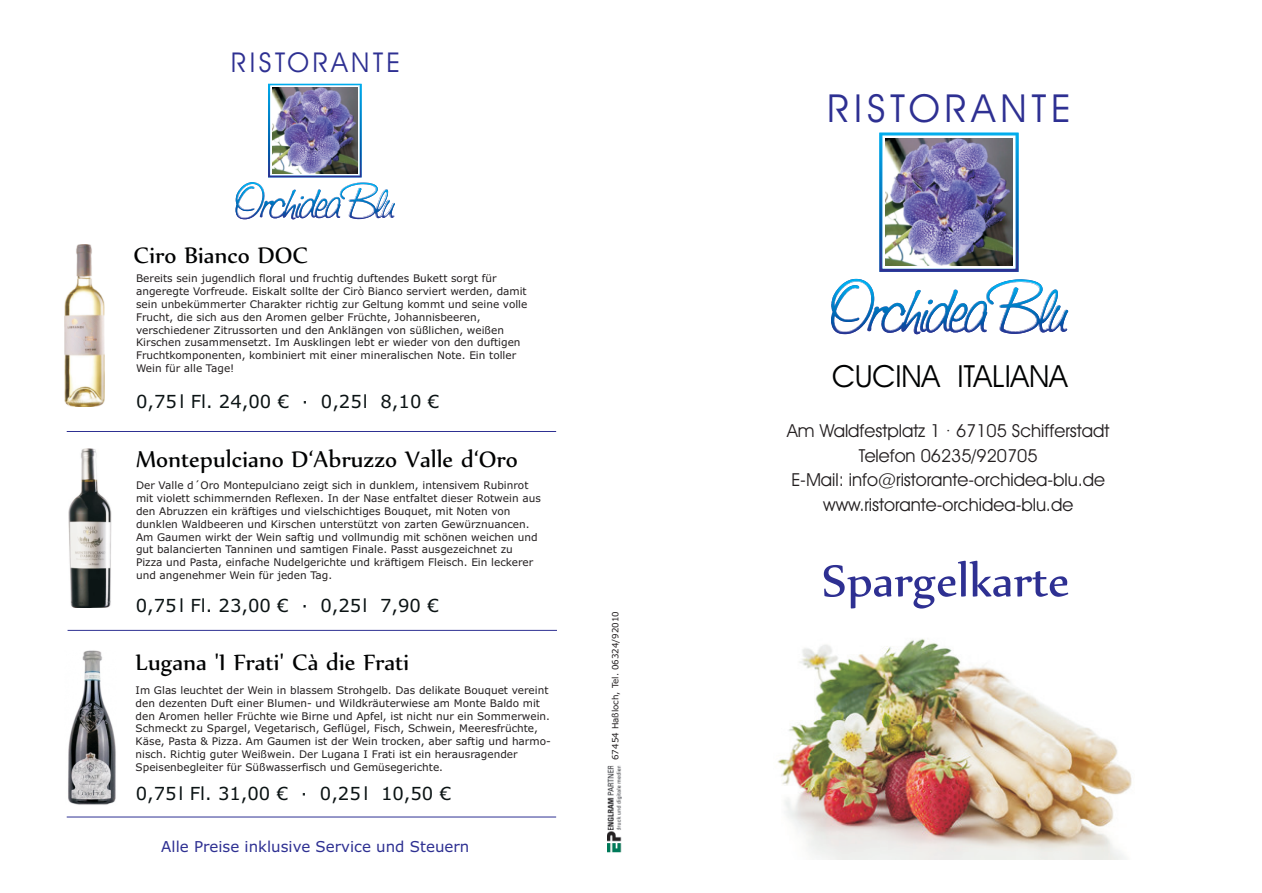
<style>
.page{position:relative;width:1262px;height:893px;background:#fff}
.page>*{position:absolute;margin:0;border:0;box-sizing:border-box;transform-origin:0 0}
.t1{font:54px "Nyala";color:#2e3092}
.t2{font:38.85px "Avant Garde IT Cby BT";letter-spacing:.125em;color:#2e3092}
.t3{font:30.6px "Avant Garde IT Cby BT";color:#010202}
.t4{font:27.45px "Avant Garde IT Cby BT";letter-spacing:.125em;color:#2e3092}
.t5{font:27px "Nyala";color:#010202}
.t6{font:18px/24.8px "Avant Garde IT Cby BT";color:#231f20;text-align:center}
.t7{font:18px "Verdana";color:#0b1314}
.t8{font:15px "Verdana";color:#2e3092}
.t9{font:10.5px/12.8px "Verdana";color:#231f20}
.t10{font:8.7px "Verdana";color:#231f20}
</style>
<div class="page">
<img style="left:879px;top:133px;width:139px;height:139px">
<svg style="left:831px;top:279px;width:121px;height:55px"></svg>
<img style="left:952px;top:279px;width:116px;height:55px">
<img style="left:235px;top:84px;width:127px;height:135px">
<img style="left:317px;top:182px;width:78px;height:37px">
<hr style="left:67px;top:816px;width:489px;height:1px;background:#2e3092">
<hr style="left:68px;top:630px;width:489px;height:1px;background:#2e3092">
<hr style="left:67px;top:431px;width:489px;height:1px;background:#2e3092">
<img style="left:68px;top:448px;width:43px;height:159px">
<img style="left:777px;top:639px;width:355px;height:220px">
<img style="left:68px;top:650px;width:48px;height:155px">
<img style="left:607px;top:765px;width:15px;height:87px">
<img style="left:64px;top:245px;width:41px;height:162px">
<h3 class="t4" style="left:231px;top:51px;width:171px">RISTORANTE</h3>
<h3 class="t5" style="left:134px;top:243px;width:176px">Ciro Bianco DOC</h3>
<p class="t9" style="left:136px;top:273px;width:393px">Bereits sein jugendlich floral und fruchtig duftendes Bukett sorgt für angeregte Vorfreude. Eiskalt sollte der Cirò Bianco serviert werden, damit sein unbekümmerter Charakter richtig zur Geltung kommt und seine volle Frucht, die sich aus den Aromen gelber Früchte, Johannisbeeren, verschiedener Zitrussorten und den Anklängen von süßlichen, weißen Kirschen zusammensetzt. Im Ausklingen lebt er wieder von den duftigen Fruchtkomponenten, kombiniert mit einer mineralischen Note. Ein toller Wein für alle Tage!</p>
<h3 class="t7" style="left:136px;top:394px;width:305px">0,75 l Fl. 24,00 € · 0,25 l 8,10 €</h3>
<h3 class="t5" style="left:136px;top:446px;width:383px">Montepulciano D‘Abruzzo Valle d‘Oro</h3>
<p class="t9" style="left:136px;top:480px;width:406px">Der Valle d´Oro Montepulciano zeigt sich in dunklem, intensivem Rubinrot mit violett schimmernden Reflexen. In der Nase entfaltet dieser Rotwein aus den Abruzzen ein kräftiges und vielschichtiges Bouquet, mit Noten von dunklen Waldbeeren und Kirschen unterstützt von zarten Gewürznuancen.<br>Am Gaumen wirkt der Wein saftig und vollmundig mit schönen weichen und gut balancierten Tanninen und samtigen Finale. Passt ausgezeichnet zu Pizza und Pasta, einfache Nudelgerichte und kräftigem Fleisch. Ein leckerer und angenehmer Wein für jeden Tag.</p>
<h3 class="t7" style="left:136px;top:597px;width:305px">0,75 l Fl. 23,00 € · 0,25 l 7,90 €</h3>
<h3 class="t5" style="left:136px;top:650px;width:275px">Lugana 'I Frati' Cà die Frati</h3>
<p class="t9" style="left:136px;top:684px;width:417px">Im Glas leuchtet der Wein in blassem Strohgelb. Das delikate Bouquet vereint den dezenten Duft einer Blumen- und Wildkräuterwiese am Monte Baldo mit den Aromen heller Früchte wie Birne und Apfel, ist nicht nur ein Sommerwein.<br>Schmeckt zu Spargel, Vegetarisch, Geflügel, Fisch, Schwein, Meeresfrüchte, Käse, Pasta &amp; Pizza. Am Gaumen ist der Wein trocken, aber saftig und harmo&shy;nisch. Richtig guter Weißwein. Der Lugana I Frati ist ein herausragender Speisenbegleiter für Süßwasserfisch und Gemüsegerichte.</p>
<h3 class="t7" style="left:136px;top:786px;width:317px">0,75 l Fl. 31,00 € · 0,25 l 10,50 €</h3>
<h3 class="t8" style="left:161px;top:840px;width:309px">Alle Preise inklusive Service und Steuern</h3>
<p class="t10" style="left:611px;top:760px;width:150px;rotate:-90deg">67454 Haßloch, Tel. 06324/92010</p>
<h2 class="t2" style="left:827px;top:92px;width:245px">RISTORANTE</h2>
<h3 class="t3" style="left:832px;top:363px;width:237px">CUCINA ITALIANA</h3>
<h3 class="t6" style="left:787px;top:419px;width:324px">Am Waldfestplatz 1 · 67105 Schifferstadt Telefon 06235/920705<br>E-Mail: info@ristorante-orchidea-blu.de www.ristorante-orchidea-blu.de</h3>
<h1 class="t1" style="left:822px;top:555px;width:248px">Spargelkarte</h1>
</div>
